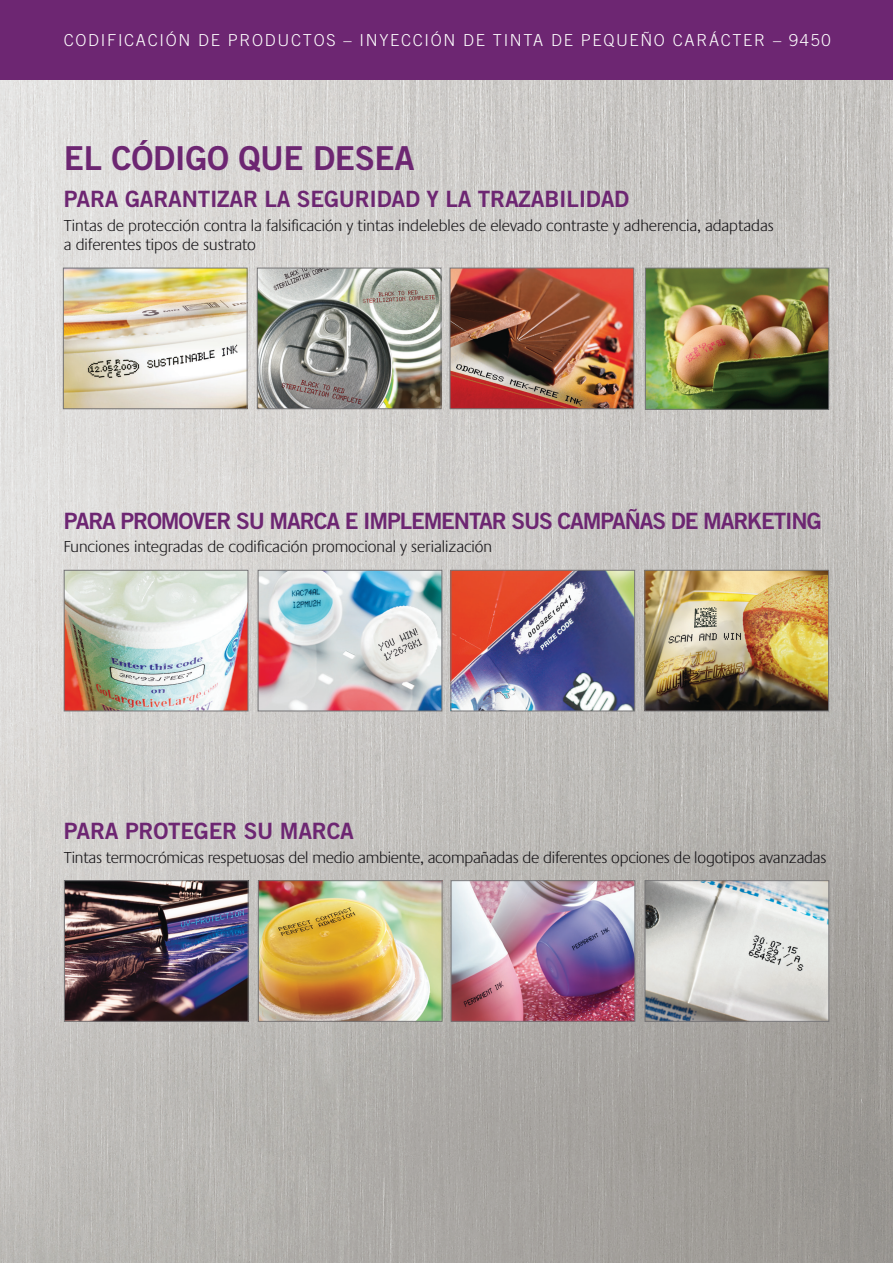
<style>
.page{position:relative;width:893px;height:1263px;background:#fff}
.page>*{position:absolute;margin:0;border:0;box-sizing:border-box;transform-origin:0 0}
.t1{font:33px "Trade Gothic Bold Two";letter-spacing:-.01em;color:#6d2672}
.t2{font:22.5px "Trade Gothic Bold Two";letter-spacing:-.01em;color:#6d2672}
.t3{font:22.5px "Trade Gothic Bold Two";letter-spacing:-.05em;color:#6d2672}
.t4{font:300 16.5px/19.5px "Praxis";color:#171518}
.t5{font:300 16.5px "Trade Gothic";letter-spacing:.1em;color:#fff}
</style>
<div class="page">
<img style="left:0;top:80px;width:893px;height:1183px">
<div style="left:0;top:0;width:893px;height:80px;background:#6d2672"></div>
<img style="left:66px;top:882px;width:181px;height:138px">
<div style="left:64px;top:880px;width:185px;height:142px;border:1px solid #757476"></div>
<img style="left:453px;top:882px;width:180px;height:138px">
<div style="left:451px;top:880px;width:184px;height:142px;border:1px solid #757476"></div>
<img style="left:260px;top:882px;width:180px;height:138px">
<div style="left:258px;top:880px;width:184px;height:142px;border:1px solid #757476"></div>
<img style="left:647px;top:882px;width:180px;height:138px">
<div style="left:645px;top:880px;width:184px;height:142px;border:1px solid #757476"></div>
<img style="left:66px;top:572px;width:180px;height:137px">
<div style="left:64px;top:570px;width:184px;height:141px;border:1px solid #757476"></div>
<img style="left:452px;top:572px;width:181px;height:137px">
<div style="left:450px;top:570px;width:185px;height:141px;border:1px solid #757476"></div>
<img style="left:260px;top:572px;width:180px;height:137px">
<div style="left:258px;top:570px;width:184px;height:141px;border:1px solid #757476"></div>
<img style="left:646px;top:572px;width:181px;height:137px">
<div style="left:644px;top:570px;width:185px;height:141px;border:1px solid #757476"></div>
<img style="left:65px;top:270px;width:181px;height:137px">
<div style="left:63px;top:268px;width:185px;height:141px;border:1px solid #757476"></div>
<img style="left:452px;top:270px;width:180px;height:137px">
<div style="left:450px;top:268px;width:184px;height:141px;border:1px solid #757476"></div>
<img style="left:259px;top:270px;width:180px;height:137px">
<div style="left:257px;top:268px;width:184px;height:141px;border:1px solid #757476"></div>
<img style="left:647px;top:270px;width:180px;height:138px">
<div style="left:645px;top:268px;width:184px;height:142px;border:1px solid #757577"></div>
<p class="t5" style="left:64px;top:30px;width:768px">CODIFICACIÓN DE PRODUCTOS – INYECCIÓN DE TINTA DE PEQUEÑO CARÁCTER – 9450</p>
<h1 class="t1" style="left:64px;top:137px;width:352px">EL CÓDIGO QUE DESEA</h1>
<h2 class="t2" style="left:64px;top:185px;width:567px">PARA GARANTIZAR LA SEGURIDAD Y LA TRAZABILIDAD</h2>
<p class="t4" style="left:64px;top:216px;width:711px">Tintas de protección contra la falsificación y tintas indelebles de elevado contraste y adherencia, adaptadas a diferentes tipos de sustrato</p>
<h2 class="t3" style="left:64px;top:506px;width:759px">PARA PROMOVER SU MARCA E IMPLEMENTAR SUS CAMPAÑAS DE MARKETING</h2>
<p class="t4" style="left:64px;top:537px;width:430px">Funciones integradas de codificación promocional y serialización</p>
<h2 class="t2" style="left:64px;top:817px;width:292px">PARA PROTEGER SU MARCA</h2>
<p class="t4" style="left:64px;top:848px;width:764px">Tintas termocrómicas respetuosas del medio ambiente, acompañadas de diferentes opciones de logotipos avanzadas</p>
</div>
